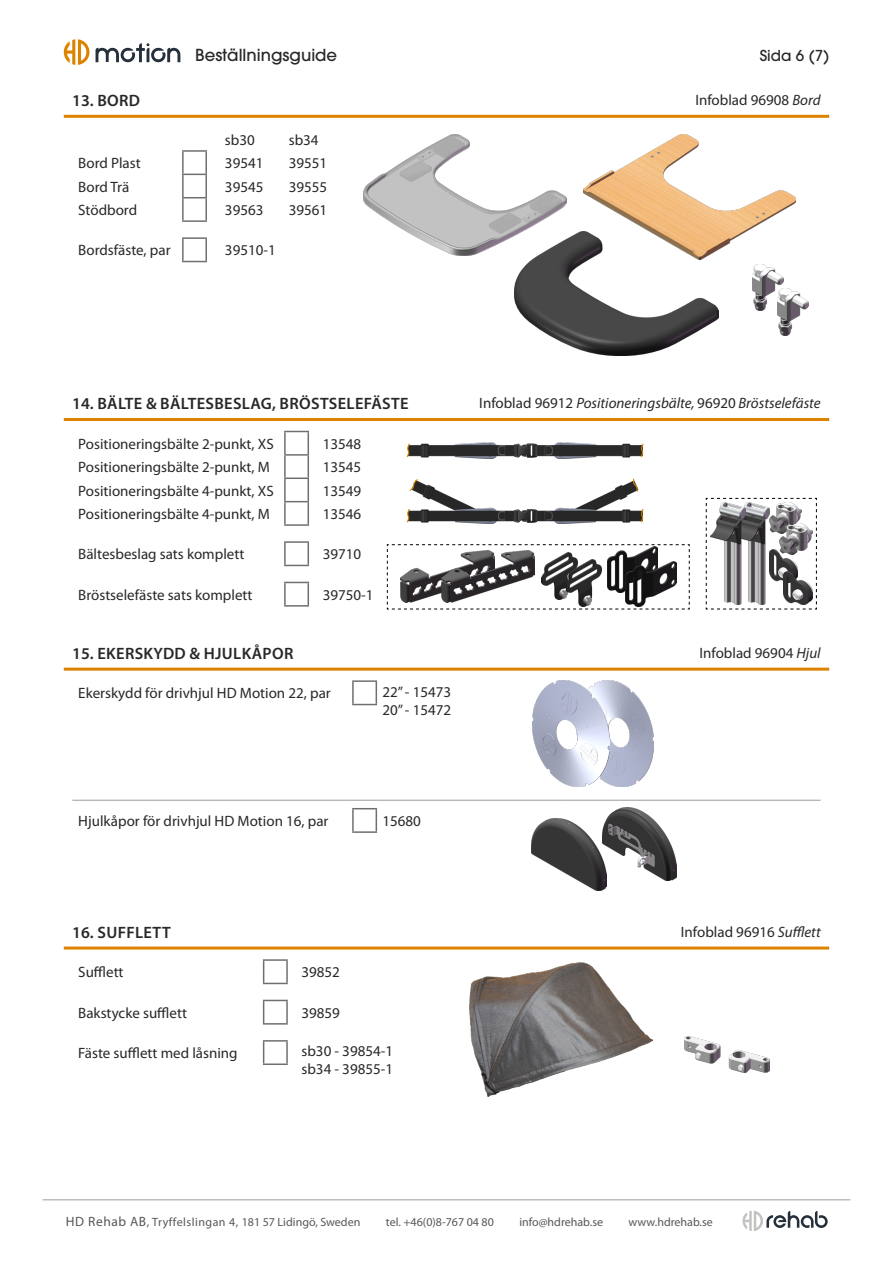
<style>
.page{position:relative;width:893px;height:1263px;background:#fff}
.page>*{position:absolute;margin:0;border:0;box-sizing:border-box;transform-origin:0 0}
.t1{font:600 16.5px "Myriad Pro";letter-spacing:.02em;color:#282827}
.t2{font:500 16.5px "ITC Avant Garde Pro";color:#282827}
.t3{font:15px/18px "Myriad Pro";color:#282827}
.t4{font:italic 15px "Myriad Pro";color:#282827}
.t5{font:500 15px "ITC Avant Garde Pro";color:#282827}
.t6{font:12px "Myriad Pro";color:#575756}
.s1{font-style:italic}
.s2{font-style:normal}
.s3{font-size:13.5px}
</style>
<div class="page">
<svg style="left:742px;top:1211px;width:86px;height:20px"></svg>
<hr style="left:43px;top:1199px;width:807px;height:1px;background:#9d9d9c">
<svg style="left:96px;top:43px;width:84px;height:19px"></svg>
<svg style="left:64px;top:39px;width:26px;height:26px"></svg>
<hr style="left:64px;top:946px;width:765px;height:3px;background:#dd8300">
<hr style="left:263px;top:959px;width:25px;height:2px;background:#706f6f">
<svg style="left:263px;top:961px;width:25px;height:23px"></svg>
<svg style="left:263px;top:1000px;width:25px;height:24px"></svg>
<svg style="left:263px;top:1040px;width:25px;height:23px"></svg>
<hr style="left:286px;top:1041px;width:2px;height:22px;background:#706f6f">
<hr style="left:263px;top:1063px;width:25px;height:2px;background:#706f6f">
<svg style="left:284px;top:431px;width:25px;height:93px"></svg>
<hr style="left:284px;top:524px;width:25px;height:2px;background:#706f6f">
<hr style="left:284px;top:541px;width:25px;height:2px;background:#706f6f">
<svg style="left:284px;top:543px;width:25px;height:23px"></svg>
<svg style="left:284px;top:582px;width:25px;height:23px"></svg>
<hr style="left:284px;top:605px;width:25px;height:2px;background:#706f6f">
<hr style="left:64px;top:418px;width:765px;height:3px;background:#dd8300">
<hr style="left:64px;top:668px;width:765px;height:3px;background:#dd8300">
<hr style="left:72px;top:800px;width:272px;height:1px;background:#9d9d9c">
<svg style="left:344px;top:800px;width:32px;height:1px"></svg>
<hr style="left:376px;top:800px;width:192px;height:1px;background:#9d9d9c">
<hr style="left:568px;top:800px;width:253px;height:1px;background:#9d9d9c">
<hr style="left:352px;top:680px;width:25px;height:2px;background:#706f6f">
<svg style="left:352px;top:682px;width:25px;height:23px"></svg>
<svg style="left:352px;top:808px;width:25px;height:23px"></svg>
<hr style="left:352px;top:831px;width:25px;height:2px;background:#706f6f">
<hr style="left:64px;top:115px;width:765px;height:3px;background:#dd8300">
<hr style="left:182px;top:150px;width:25px;height:2px;background:#706f6f">
<hr style="left:182px;top:152px;width:2px;height:22px;background:#706f6f">
<hr style="left:205px;top:152px;width:2px;height:22px;background:#706f6f">
<svg style="left:182px;top:174px;width:25px;height:1px"></svg>
<hr style="left:182px;top:175px;width:2px;height:22px;background:#706f6f">
<hr style="left:205px;top:175px;width:2px;height:22px;background:#706f6f">
<svg style="left:182px;top:197px;width:25px;height:1px"></svg>
<hr style="left:182px;top:198px;width:2px;height:22px;background:#706f6f">
<hr style="left:205px;top:198px;width:2px;height:22px;background:#706f6f">
<hr style="left:182px;top:220px;width:25px;height:2px;background:#706f6f">
<hr style="left:182px;top:237px;width:25px;height:2px;background:#706f6f">
<hr style="left:182px;top:239px;width:2px;height:22px;background:#706f6f">
<hr style="left:205px;top:239px;width:2px;height:22px;background:#706f6f">
<svg style="left:182px;top:261px;width:25px;height:1px"></svg>
<img style="left:685px;top:1037px;width:85px;height:35px">
<img style="left:469px;top:962px;width:183px;height:134px">
<svg style="left:387px;top:544px;width:303px;height:66px"></svg>
<svg style="left:705px;top:498px;width:112px;height:112px"></svg>
<img style="left:411px;top:442px;width:228px;height:16px">
<svg style="left:406px;top:443px;width:5px;height:14px"></svg>
<svg style="left:639px;top:443px;width:5px;height:14px"></svg>
<img style="left:411px;top:481px;width:228px;height:42px">
<svg style="left:406px;top:508px;width:5px;height:15px"></svg>
<svg style="left:409px;top:479px;width:10px;height:13px"></svg>
<svg style="left:639px;top:508px;width:5px;height:15px"></svg>
<svg style="left:632px;top:478px;width:7px;height:15px"></svg>
<img style="left:609px;top:680px;width:44px;height:107px">
<img style="left:533px;top:680px;width:76px;height:107px">
<img style="left:531px;top:819px;width:75px;height:72px">
<img style="left:602px;top:808px;width:75px;height:72px">
<img style="left:514px;top:231px;width:204px;height:125px">
<img style="left:363px;top:134px;width:204px;height:122px">
<img style="left:583px;top:134px;width:212px;height:125px">
<img style="left:753px;top:264px;width:31px;height:46px">
<img style="left:778px;top:289px;width:31px;height:46px">
<p class="t2" style="left:195px;top:45px;width:144px">Beställningsguide</p>
<p class="t5" style="left:760px;top:46px;width:71px">Sida 6 (7)</p>
<p class="t1" style="left:72px;top:90px;width:69px">13. BORD</p>
<p class="t3" style="left:695px;top:91px;width:127px">Infoblad 96908 <span class="s1">Bord</span></p>
<p class="t3" style="left:225px;top:131px;width:31px">sb30</p>
<p class="t3" style="left:289px;top:131px;width:31px">sb34</p>
<p class="t3" style="left:78px;top:154px;width:64px">Bord Plast</p>
<p class="t3" style="left:225px;top:154px;width:40px">39541</p>
<p class="t3" style="left:289px;top:154px;width:40px">39551</p>
<p class="t3" style="left:78px;top:177px;width:53px">Bord Trä</p>
<p class="t3" style="left:225px;top:177px;width:40px">39545</p>
<p class="t3" style="left:289px;top:177px;width:40px">39555</p>
<p class="t3" style="left:78px;top:201px;width:60px">Stödbord</p>
<p class="t3" style="left:225px;top:201px;width:40px">39563</p>
<p class="t3" style="left:289px;top:201px;width:40px">39561</p>
<p class="t3" style="left:78px;top:241px;width:94px">Bordsfäste, par</p>
<p class="t3" style="left:225px;top:241px;width:52px">39510-1</p>
<p class="t1" style="left:72px;top:393px;width:338px">14. BÄLTE &amp; BÄLTESBESLAG, BRÖSTSELEFÄSTE</p>
<p class="t3" style="left:78px;top:434px;width:197px">Positioneringsbälte 2-punkt, XS</p>
<p class="t3" style="left:323px;top:434px;width:40px">13548</p>
<p class="t3" style="left:78px;top:458px;width:193px">Positioneringsbälte 2-punkt, M</p>
<p class="t3" style="left:323px;top:458px;width:40px">13545</p>
<p class="t3" style="left:78px;top:481px;width:197px">Positioneringsbälte 4-punkt, XS</p>
<p class="t3" style="left:323px;top:481px;width:40px">13549</p>
<p class="t3" style="left:78px;top:505px;width:193px">Positioneringsbälte 4-punkt, M</p>
<p class="t3" style="left:323px;top:505px;width:40px">13546</p>
<p class="t3" style="left:78px;top:545px;width:168px">Bältesbeslag sats komplett</p>
<p class="t3" style="left:323px;top:545px;width:40px">39710</p>
<p class="t3" style="left:78px;top:585px;width:176px">Bröstselefäste sats komplett</p>
<p class="t3" style="left:323px;top:585px;width:52px">39750-1</p>
<p class="t4" style="left:479px;top:394px;width:343px"><span class="s2">Infoblad 96912</span> Positioneringsbälte, <span class="s2">96920</span> Bröstselefäste</p>
<p class="t1" style="left:72px;top:643px;width:223px">15. EKERSKYDD &amp; HJULKÅPOR</p>
<p class="t3" style="left:699px;top:643px;width:123px">Infoblad 96904 <span class="s1">Hjul</span></p>
<p class="t3" style="left:78px;top:684px;width:254px">Ekerskydd för drivhjul HD Motion 22, par</p>
<p class="t3" style="left:382px;top:682px;width:70px">22” - 15473<br>20” - 15472</p>
<p class="t3" style="left:78px;top:812px;width:252px">Hjulkåpor för drivhjul HD Motion 16, par</p>
<p class="t3" style="left:382px;top:812px;width:40px">15680</p>
<p class="t1" style="left:72px;top:922px;width:100px">16. SUFFLETT</p>
<p class="t3" style="left:681px;top:922px;width:141px">Infoblad 96916 <span class="s1">Sufflett</span></p>
<p class="t3" style="left:78px;top:963px;width:47px">Sufflett</p>
<p class="t3" style="left:301px;top:963px;width:40px">39852</p>
<p class="t3" style="left:78px;top:1003px;width:110px">Bakstycke sufflett</p>
<p class="t3" style="left:301px;top:1003px;width:40px">39859</p>
<p class="t3" style="left:78px;top:1044px;width:161px">Fäste sufflett med låsning</p>
<p class="t3" style="left:301px;top:1042px;width:93px">sb30 - 39854-1 sb34 - 39855-1</p>
<p class="t6" style="left:66px;top:1214px;width:296px"><span class="s3">HD Rehab AB</span>, Tryffelslingan 4, 181 57 Lidingö, Sweden</p>
<p class="t6" style="left:386px;top:1214px;width:110px">tel. +46(0)8-767 04 80</p>
<p class="t6" style="left:519px;top:1214px;width:85px">info@hdrehab.se</p>
<p class="t6" style="left:629px;top:1214px;width:86px">www.hdrehab.se</p>
</div>
